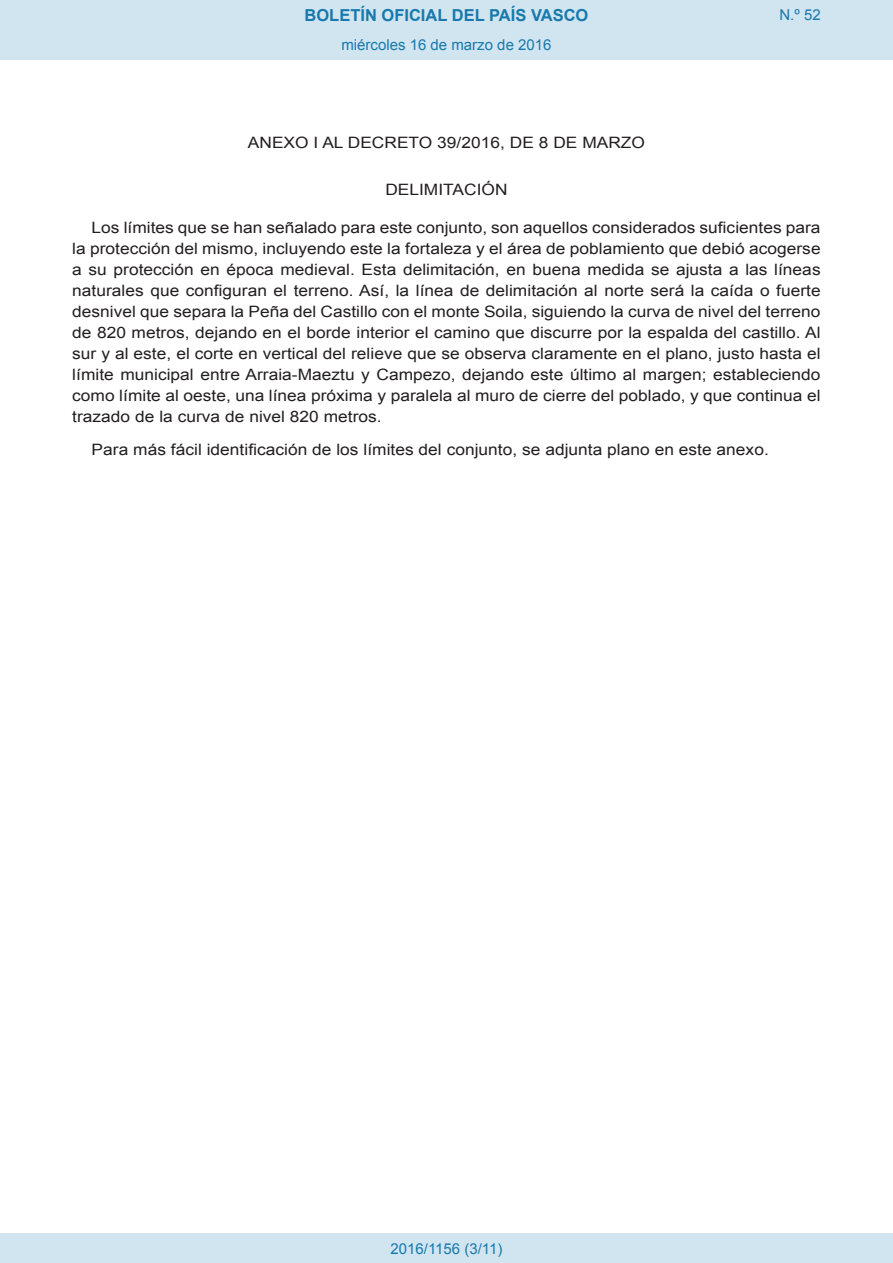
<style>
.page{position:relative;width:893px;height:1263px;background:#fff}
.page>*{position:absolute;margin:0;border:0;box-sizing:border-box;transform-origin:0 0}
.t1{font:700 16.5px "Arial";color:#1879ad}
.BOPVDetalle{font:15.6px/21px "Arial";color:#231f20;text-align:justify;scale:1.11 1}
.BOPVClave{font:15.6px "Arial";color:#231f20;scale:1.11 1}
.Paginacion_Centro{font:15px "Arial";color:#1879ad}
</style>
<div class="page">
<div style="left:0;top:0;width:893px;height:60px;background:#d0e5f0"></div>
<div style="left:0;top:1233px;width:893px;height:30px;background:#d0e5f0"></div>
<p class="t1" style="left:305px;top:4px;width:285px">BOLETÍN OFICIAL DEL PAÍS VASCO</p>
<p class="Paginacion_Centro" style="left:341px;top:35px;width:212px">miércoles 16 de marzo de 2016</p>
<p class="Paginacion_Centro" style="left:779px;top:5px;width:43px">N.º 52</p>
<p class="BOPVClave" style="left:248px;top:132px;width:359px">ANEXO I AL DECRETO 39/2016, DE 8 DE MARZO</p>
<p class="BOPVClave" style="left:385px;top:179px;width:112px">DELIMITACIÓN</p>
<p class="BOPVDetalle" style="left:72px;top:217px;width:676px;text-indent:19px">Los límites que se han señalado para este conjunto, son aquellos considerados suficientes para la protección del mismo, incluyendo este la fortaleza y el área de poblamiento que debió acogerse a su protección en época medieval. Esta delimitación, en buena medida se ajusta a las líneas naturales que configuran el terreno. Así, la línea de delimitación al norte será la caída o fuerte desnivel que separa la Peña del Castillo con el monte Soila, siguiendo la curva de nivel del terreno de 820 metros, dejando en el borde interior el camino que discurre por la espalda del castillo. Al sur y al este, el corte en vertical del relieve que se observa claramente en el plano, justo hasta el límite municipal entre Arraia-Maeztu y Campezo, dejando este último al margen; estableciendo como límite al oeste, una línea próxima y paralela al muro de cierre del poblado, y que continua el trazado de la curva de nivel 820 metros.</p>
<p class="BOPVDetalle" style="left:92px;top:440px;width:612px">Para más fácil identificación de los límites del conjunto, se adjunta plano en este anexo.</p>
<p class="Paginacion_Centro" style="left:390px;top:1238px;width:114px">2016/1156 (3/11)</p>
</div>
